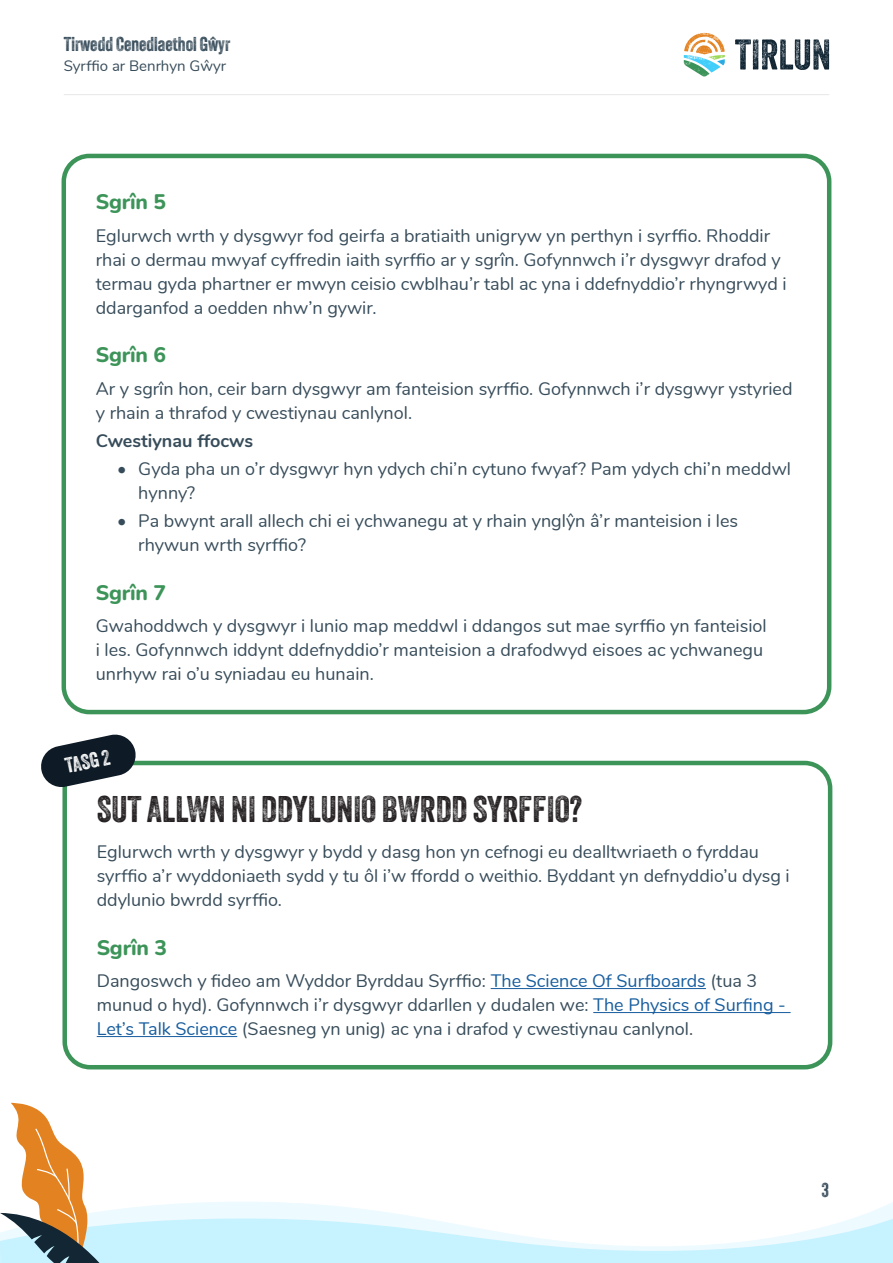
<style>
.page{position:relative;width:893px;height:1263px;background:#fff}
.page>*{position:absolute;margin:0;border:0;box-sizing:border-box;transform-origin:0 0}
.Page_sub_heading{font:36px "Veneer Two";color:#231f20}
.Page_section_heading{font:800 21px "Nunito";letter-spacing:-.01em;color:#3d9459}
.Key_activity_heading{font:21px "Veneer Two";color:#fff}
.t1{font:19.5px "Veneer Two";color:#374c5a}
.Body_text{font:18px/24px "Nunito";color:#374c5a}
.Body_text-2{font:700 18px "Nunito";color:#374c5a}
.t2{font:15px "Nunito";color:#374c5a}
.s1{color:#175d9e}
</style>
<div class="page">
<svg style="left:735px;top:39px;width:94px;height:31px"></svg>
<svg style="left:684px;top:33px;width:41px;height:44px"></svg>
<hr style="left:64px;top:94px;width:765px;height:1px;background:#e6e7e9">
<div style="left:62px;top:154px;width:769px;height:560px;border:4px solid #3d9459;border-radius:26px"></div>
<svg style="left:0;top:1102px;width:893px;height:161px"></svg>
<hr style="left:491px;top:988px;width:215px;height:1px;background:#175d9e">
<hr style="left:593px;top:1012px;width:198px;height:1px;background:#175d9e">
<hr style="left:97px;top:1036px;width:140px;height:1px;background:#175d9e">
<div style="left:62px;top:761px;width:770px;height:308px;border:4px solid #3d9459;border-radius:26px"></div>
<svg style="left:41px;top:734px;width:96px;height:55px"></svg>
<p class="t1" style="left:64px;top:32px;width:168px">Tirwedd Cenedlaethol Gŵyr</p>
<p class="t2" style="left:64px;top:54px;width:164px">Syrffio ar Benrhyn Gŵyr</p>
<p class="Page_section_heading" style="left:96px;top:187px;width:72px">Sgrîn 5</p>
<p class="Body_text" style="left:96px;top:222px;width:692px">Eglurwch wrth y dysgwyr fod geirfa a bratiaith unigryw yn perthyn i syrffio. Rhoddir rhai o dermau mwyaf cyffredin iaith syrffio ar y sgrîn. Gofynnwch i’r dysgwyr drafod y termau gyda phartner er mwyn ceisio cwblhau’r tabl ac yna i ddefnyddio’r rhyngrwyd i ddarganfod a oedden nhw’n gywir.</p>
<p class="Page_section_heading" style="left:96px;top:340px;width:72px">Sgrîn 6</p>
<p class="Body_text" style="left:96px;top:375px;width:698px">Ar y sgrîn hon, ceir barn dysgwyr am fanteision syrffio. Gofynnwch i’r dysgwyr ystyried y rhain a thrafod y cwestiynau canlynol.</p>
<p class="Body_text-2" style="left:96px;top:427px;width:159px">Cwestiynau ffocws</p>
<p class="Body_text" style="left:138px;top:456px;width:654px;text-indent:-21px">• Gyda pha un o’r dysgwyr hyn ydych chi’n cytuno fwyaf? Pam ydych chi’n meddwl hynny?</p>
<p class="Body_text" style="left:138px;top:508px;width:601px;text-indent:-21px">• Pa bwynt arall allech chi ei ychwanegu at y rhain ynglŷn â’r manteision i les rhywun wrth syrffio?</p>
<p class="Page_section_heading" style="left:96px;top:577px;width:72px">Sgrîn 7</p>
<p class="Body_text" style="left:96px;top:613px;width:672px">Gwahoddwch y dysgwyr i lunio map meddwl i ddangos sut mae syrffio yn fanteisiol i les. Gofynnwch iddynt ddefnyddio’r manteision a drafodwyd eisoes ac ychwanegu unrhyw rai o’u syniadau eu hunain.</p>
<p class="Key_activity_heading" style="left:63px;top:753px;width:47px;rotate:-12deg">TASG 2</p>
<p class="Page_sub_heading" style="left:97px;top:787px;width:487px">SUT ALLWN NI DDYLUNIO BWRDD SYRFFIO?</p>
<p class="Body_text" style="left:97px;top:839px;width:695px">Eglurwch wrth y dysgwyr y bydd y dasg hon yn cefnogi eu dealltwriaeth o fyrddau syrffio a’r wyddoniaeth sydd y tu ôl i’w ffordd o weithio. Byddant yn defnyddio’u dysg i ddylunio bwrdd syrffio.</p>
<p class="Page_section_heading" style="left:97px;top:932px;width:72px">Sgrîn 3</p>
<p class="Body_text" style="left:97px;top:968px;width:691px">Dangoswch y fideo am Wyddor Byrddau Syrffio: <span class="s1">The Science Of Surfboards</span> (tua 3 munud o hyd). Gofynnwch i’r dysgwyr ddarllen y dudalen we: <span class="s1">The Physics of Surfing -<br>Let’s Talk Science</span> (Saesneg yn unig) ac yna i drafod y cwestiynau canlynol.</p>
<p class="t1" style="left:822px;top:1178px;width:9px">3</p>
</div>
